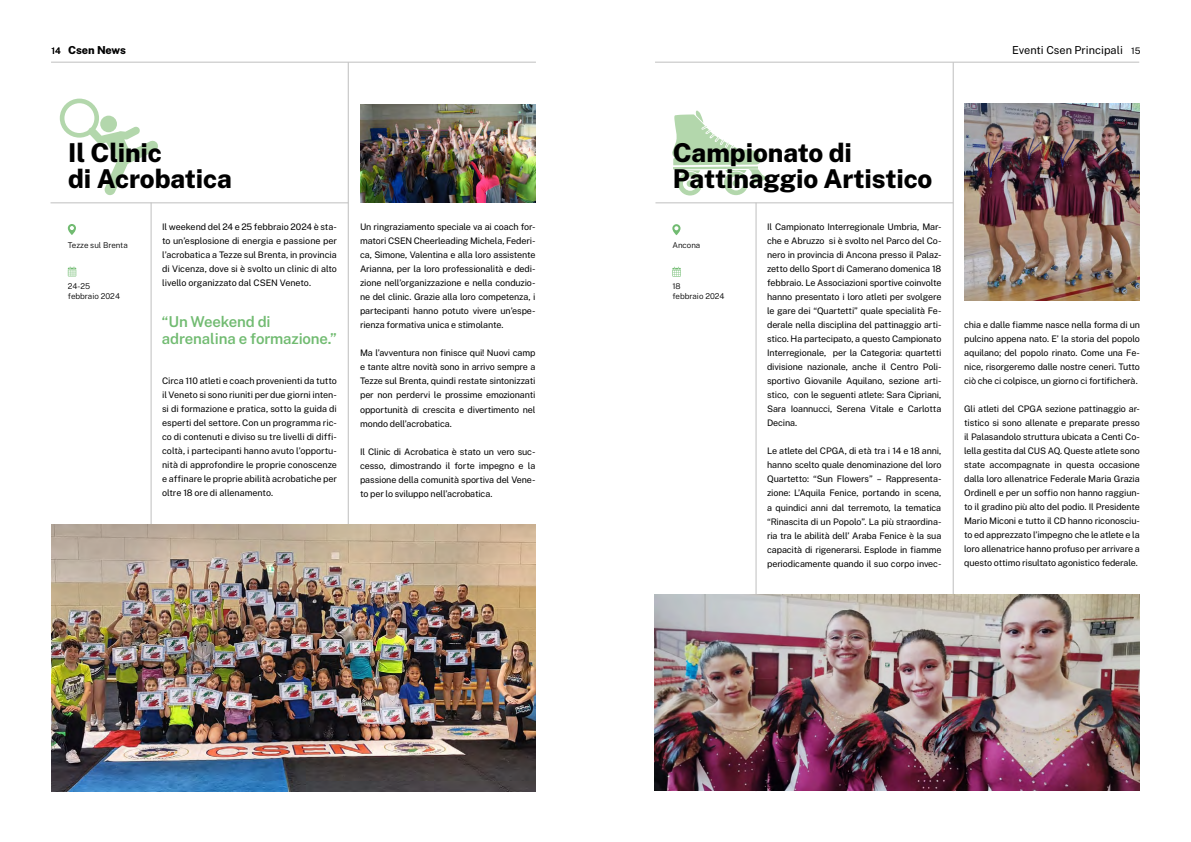
<style>
.page{position:relative;width:1191px;height:842px;background:#fff}
.page>*{position:absolute;margin:0;border:0;box-sizing:border-box;transform-origin:0 0}
.t1{font:800 26px/26px "Public Sans";letter-spacing:-.005em;color:#000}
.t2{font:600 15px/17px "Public Sans";letter-spacing:-.01em;color:#71bb71}
.t3{font:11px "Public Sans";color:#000}
.t4{font:800 11px "Public Sans";letter-spacing:-.01em;color:#000}
.t5{font:9px/14px "Public Sans";letter-spacing:-.015em;color:#000;text-align:justify}
.t6{font:300 8px/10px "Public Sans";color:#000}
.s1{font-weight:400;font-size:9px}
.s2{font-size:9px}
</style>
<div class="page">
<svg style="left:60px;top:99px;width:98px;height:96px"></svg>
<div style="left:100px;top:116px;width:17px;height:16px;background:#b3d7ac;border-radius:50%"></div>
<hr style="left:655px;top:62px;width:484px;height:1px;background:#bfbfbf">
<hr style="left:51px;top:62px;width:485px;height:1px;background:#bfbfbf">
<hr style="left:151px;top:203px;width:1px;height:588px;background:#bfbfbf">
<hr style="left:348px;top:62px;width:1px;height:729px;background:#bfbfbf">
<hr style="left:51px;top:202px;width:297px;height:1px;background:#bfbfbf">
<img style="left:360px;top:104px;width:176px;height:98px">
<img style="left:51px;top:524px;width:485px;height:267px">
<svg style="left:672px;top:110px;width:95px;height:86px"></svg>
<div style="left:686px;top:180px;width:8px;height:7px;background:#b3d7ac;border-radius:50%"></div>
<div style="left:732px;top:180px;width:7px;height:7px;background:#b3d7ac;border-radius:50%"></div>
<hr style="left:755px;top:203px;width:1px;height:588px;background:#bfbfbf">
<hr style="left:952px;top:62px;width:1px;height:729px;background:#bfbfbf">
<hr style="left:655px;top:202px;width:298px;height:1px;background:#bfbfbf">
<svg style="left:672px;top:224px;width:8px;height:11px"></svg>
<svg style="left:672px;top:267px;width:9px;height:10px"></svg>
<img style="left:655px;top:594px;width:485px;height:196px">
<img style="left:964px;top:103px;width:175px;height:197px">
<svg style="left:68px;top:224px;width:8px;height:11px"></svg>
<svg style="left:68px;top:266px;width:8px;height:10px"></svg>
<p class="t4" style="left:52px;top:42px;width:76px"><span class="s1">14</span> Csen News</p>
<p class="t3" style="left:1012px;top:42px;width:130px">Eventi Csen Principali <span class="s2">15</span></p>
<h1 class="t1" style="left:68px;top:138px;width:165px">Il Clinic<br>di Acrobatica</h1>
<h1 class="t1" style="left:673px;top:138px;width:261px">Campionato di<br>Pattinaggio Artistico</h1>
<p class="t6" style="left:68px;top:240px;width:62px">Tezze sul Brenta</p>
<p class="t6" style="left:68px;top:281px;width:54px">24-25 febbraio 2024</p>
<p class="t5" style="left:162px;top:220px;width:176px">Il weekend del 24 e 25 febbraio 2024 è sta&shy;to un’esplosione di energia e passione per l’acrobatica a Tezze sul Brenta, in provincia di Vicenza, dove si è svolto un clinic di alto livello organizzato dal CSEN Veneto.</p>
<h2 class="t2" style="left:162px;top:312px;width:176px">“Un Weekend di adrenalina e formazione.”</h2>
<p class="t5" style="left:162px;top:374px;width:176px">Circa 110 atleti e coach provenienti da tutto il Veneto si sono riuniti per due giorni inten&shy;si di formazione e pratica, sotto la guida di esperti del settore. Con un programma ric&shy;co di contenuti e diviso su tre livelli di diffi&shy;coltà, i partecipanti hanno avuto l’opportu&shy;nità di approfondire le proprie conoscenze e affinare le proprie abilità acrobatiche per oltre 18 ore di allenamento.</p>
<p class="t5" style="left:360px;top:220px;width:177px">Un ringraziamento speciale va ai coach for&shy;matori CSEN Cheerleading Michela, Federi&shy;ca, Simone, Valentina e alla loro assistente Arianna, per la loro professionalità e dedi&shy;zione nell’organizzazione e nella conduzio&shy;ne del clinic. Grazie alla loro competenza, i partecipanti hanno potuto vivere un’espe&shy;rienza formativa unica e stimolante.</p>
<p class="t5" style="left:360px;top:346px;width:177px">Ma l’avventura non finisce qui! Nuovi camp e tante altre novità sono in arrivo sempre a Tezze sul Brenta, quindi restate sintonizzati per non perdervi le prossime emozionanti opportunità di crescita e divertimento nel mondo dell’acrobatica.</p>
<p class="t5" style="left:360px;top:444px;width:177px">Il Clinic di Acrobatica è stato un vero suc&shy;cesso, dimostrando il forte impegno e la passione della comunità sportiva del Vene&shy;to per lo sviluppo nell’acrobatica.</p>
<p class="t6" style="left:672px;top:240px;width:30px">Ancona</p>
<p class="t6" style="left:672px;top:281px;width:54px">18<br>febbraio 2024</p>
<p class="t5" style="left:767px;top:220px;width:176px">Il Campionato Interregionale Umbria, Mar&shy;che e Abruzzo si è svolto nel Parco del Co&shy;nero in provincia di Ancona presso il Palaz&shy;zetto dello Sport di Camerano domenica 18 febbraio. Le Associazioni sportive coinvolte hanno presentato i loro atleti per svolgere le gare dei “Quartetti” quale specialità Fe&shy;derale nella disciplina del pattinaggio arti&shy;stico. Ha partecipato, a questo Campionato Interregionale, per la Categoria: quartetti divisione nazionale, anche il Centro Poli&shy;sportivo Giovanile Aquilano, sezione arti&shy;stico, con le seguenti atlete: Sara Cipriani, Sara Ioannucci, Serena Vitale e Carlotta Decina.</p>
<p class="t5" style="left:767px;top:444px;width:176px">Le atlete del CPGA, di età tra i 14 e 18 anni, hanno scelto quale denominazione del loro Quartetto: “Sun Flowers” – Rappresenta&shy;zione: L’Aquila Fenice, portando in scena, a quindici anni dal terremoto, la tematica “Rinascita di un Popolo”. La più straordina&shy;ria tra le abilità dell’ Araba Fenice è la sua capacità di rigenerarsi. Esplode in fiamme periodicamente quando il suo corpo invec-</p>
<p class="t5" style="left:964px;top:318px;width:177px">chia e dalle fiamme nasce nella forma di un pulcino appena nato. E’ la storia del popolo aquilano; del popolo rinato. Come una Fe&shy;nice, risorgeremo dalle nostre ceneri. Tutto ciò che ci colpisce, un giorno ci fortificherà.</p>
<p class="t5" style="left:964px;top:402px;width:177px">Gli atleti del CPGA sezione pattinaggio ar&shy;tistico si sono allenate e preparate presso il Palasandolo struttura ubicata a Centi Co&shy;lella gestita dal CUS AQ. Queste atlete sono state accompagnate in questa occasione dalla loro allenatrice Federale Maria Grazia Ordinell e per un soffio non hanno raggiun&shy;to il gradino più alto del podio. Il Presidente Mario Miconi e tutto il CD hanno riconosciu&shy;to ed apprezzato l’impegno che le atlete e la loro allenatrice hanno profuso per arrivare a questo ottimo risultato agonistico federale.</p>
</div>
